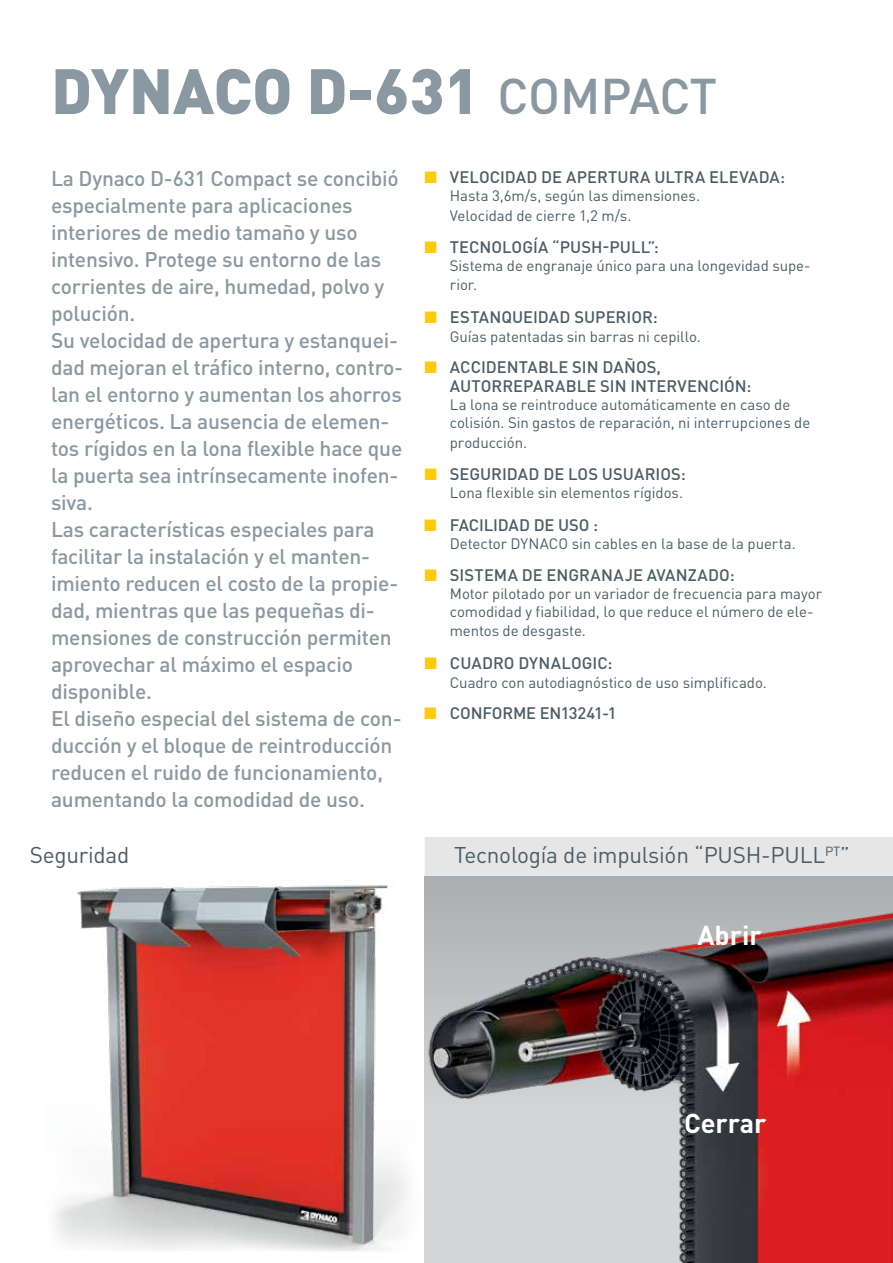
<style>
.page{position:relative;width:893px;height:1263px;background:#fff}
.page>*{position:absolute;margin:0;border:0;box-sizing:border-box;transform-origin:0 0}
.t1{font:900 63px "DINOT";color:#8998a1}
.t2{font:700 27px "DINOT";color:#fff}
.t3{font:22.5px "DINOT";letter-spacing:-.01em;color:#4c5c65}
.t4{font:500 21px/27px "DINOT";letter-spacing:-.01em;color:#8998a1}
.t5{font:500 16.5px/19.5px "DINOT";color:#4c5c65}
.t6{font:15px/19.5px "DINOT";letter-spacing:-.005em;color:#4c5c65}
.s1{font-weight:500;font-size:49.5px}
.s2{color:#ffcb05}
</style>
<div class="page">
<img style="left:54px;top:876px;width:839px;height:387px">
<div style="left:424px;top:838px;width:469px;height:38px;background:#e6e6e7"></div>
<h1 class="t1" style="left:51px;top:49px;width:668px">DYNACO D-631 <span class="s1">COMPACT</span></h1>
<p class="t4" style="left:51px;top:165px;width:354px">La Dynaco D-631 Compact se concibió especialmente para aplicaciones interiores de medio tamaño y uso intensivo. Protege su entorno de las corrientes de aire, humedad, polvo y polución.<br>Su velocidad de apertura y estanquei&shy;dad mejoran el tráfico interno, contro&shy;lan el entorno y aumentan los ahorros energéticos. La ausencia de elemen&shy;tos rígidos en la lona flexible hace que la puerta sea intrínsecamente inofen&shy;siva.<br>Las características especiales para facilitar la instalación y el manten&shy;imiento reducen el costo de la propie&shy;dad, mientras que las pequeñas di&shy;mensiones de construcción permiten aprovechar al máximo el espacio disponible.<br>El diseño especial del sistema de con&shy;ducción y el bloque de reintroducción reducen el ruido de funcionamiento, aumentando la comodidad de uso.</p>
<p class="t3" style="left:30px;top:841px;width:101px">Seguridad</p>
<p class="t5" style="left:424px;top:167px;width:362px"><span class="s2">■</span> VELOCIDAD DE APERTURA ULTRA ELEVADA:</p>
<p class="t6" style="left:450px;top:186px;width:252px">Hasta 3,6m/s, según las dimensiones.<br>Velocidad de cierre 1,2 m/s.</p>
<p class="t5" style="left:424px;top:237px;width:236px"><span class="s2">■</span> TECNOLOGÍA “PUSH-PULL”:</p>
<p class="t6" style="left:450px;top:256px;width:362px">Sistema de engranaje único para una longevidad supe&shy;rior.</p>
<p class="t5" style="left:424px;top:307px;width:235px"><span class="s2">■</span> ESTANQUEIDAD SUPERIOR:</p>
<p class="t6" style="left:450px;top:327px;width:253px">Guías patentadas sin barras ni cepillo.</p>
<p class="t5" style="left:450px;top:357px;width:303px;text-indent:-26px"><span class="s2">■</span> ACCIDENTABLE SIN DAÑOS,<br>AUTORREPARABLE SIN INTERVENCIÓN:</p>
<p class="t6" style="left:450px;top:396px;width:362px;line-height:18px">La lona se reintroduce automáticamente en caso de colisión. Sin gastos de reparación, ni interrupciones de</p>
<p class="t6" style="left:450px;top:433px;width:79px">producción.</p>
<p class="t5" style="left:424px;top:464px;width:263px"><span class="s2">■</span> SEGURIDAD DE LOS USUARIOS:</p>
<p class="t6" style="left:450px;top:483px;width:235px">Lona flexible sin elementos rígidos.</p>
<p class="t5" style="left:424px;top:514px;width:175px"><span class="s2">■</span> FACILIDAD DE USO :</p>
<p class="t6" style="left:450px;top:533px;width:348px">Detector DYNACO sin cables en la base de la puerta.</p>
<p class="t5" style="left:424px;top:565px;width:312px"><span class="s2">■</span> SISTEMA DE ENGRANAJE AVANZADO:</p>
<p class="t6" style="left:450px;top:584px;width:374px;line-height:18px">Motor pilotado por un variador de frecuencia para mayor comodidad y fiabilidad, lo que reduce el número de ele-</p>
<p class="t6" style="left:450px;top:621px;width:138px">mentos de desgaste.</p>
<p class="t5" style="left:424px;top:652px;width:189px"><span class="s2">■</span> CUADRO DYNALOGIC:</p>
<p class="t6" style="left:450px;top:673px;width:319px">Cuadro con autodiagnóstico de uso simplificado.</p>
<p class="t5" style="left:424px;top:703px;width:194px"><span class="s2">■</span> CONFORME EN13241-1</p>
<p class="t3" style="left:454px;top:841px;width:397px">Tecnología de impulsión “PUSH-PULL<sup>PT</sup>”</p>
<p class="t2" style="left:697px;top:918px;width:66px">Abrir</p>
<p class="t2" style="left:684px;top:1105px;width:84px">Cerrar</p>
</div>
